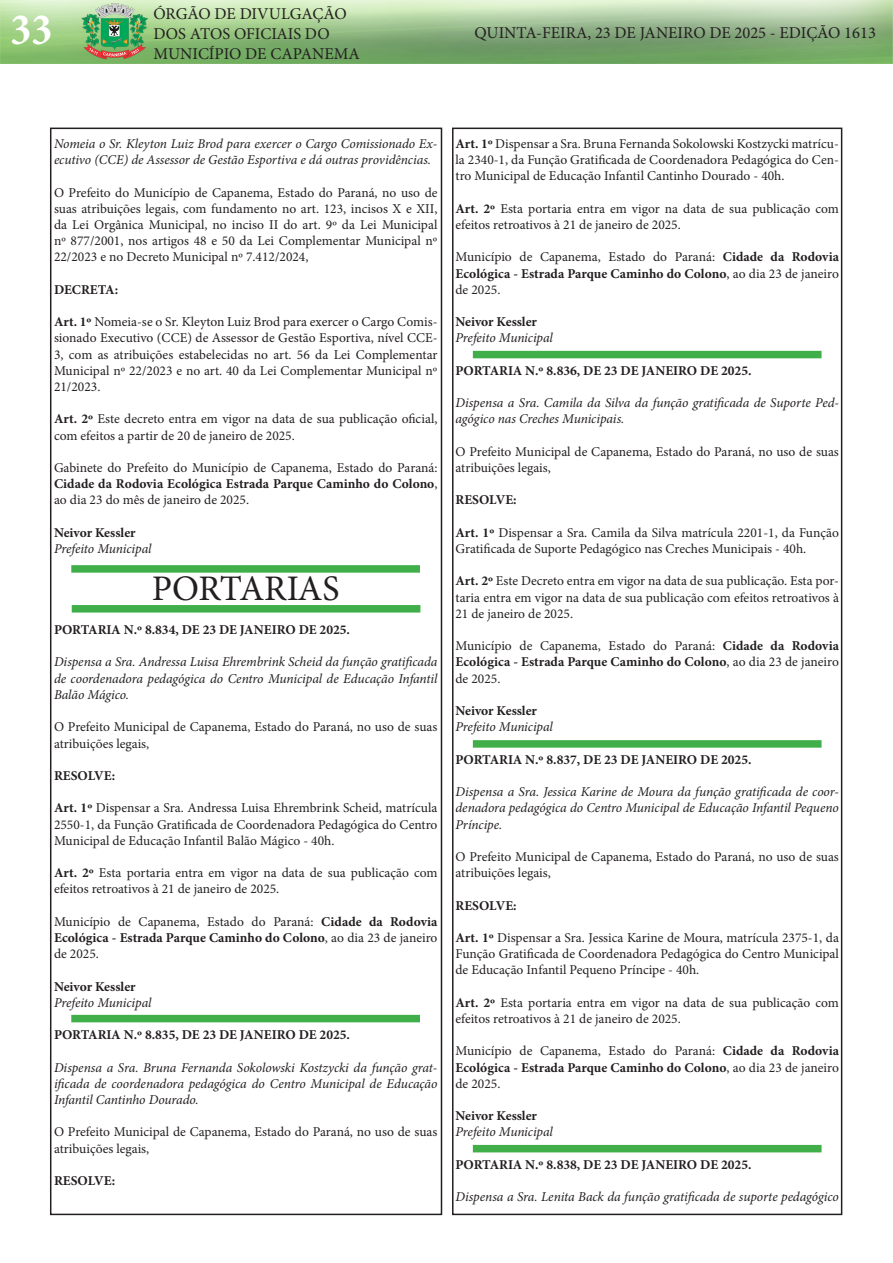
<style>
.page{position:relative;width:893px;height:1263px;background:#fff}
.page>*{position:absolute;margin:0;border:0;box-sizing:border-box;transform-origin:0 0}
.t1{font:700 condensed 45px "Minion Pro";color:#fff}
.t2{font:36px "Minion Pro";letter-spacing:-.005em;color:#231f20}
.t3{font:16.5px/19.8px "Minion Pro";color:#231f20}
.t4{font:13.5px/16.2px "Minion Pro";color:#231f20;text-align:justify}
.t5{font:italic 13.5px/16.2px "Minion Pro";letter-spacing:-.005em;color:#231f20;text-align:justify}
.t6{font:700 13.5px "Minion Pro";color:#231f20}
.s1{font-weight:700}
</style>
<div class="page">
<div style="left:50px;top:128px;width:392px;height:1087px;border:2px solid #231f20"></div>
<img style="left:0;top:0;width:893px;height:64px">
<div style="left:452px;top:128px;width:390px;height:1087px;border:2px solid #231f20"></div>
<div style="left:72px;top:605px;width:348px;height:7px;background:#40ae49"></div>
<div style="left:71px;top:565px;width:349px;height:8px;background:#40ae49"></div>
<div style="left:71px;top:1015px;width:349px;height:7px;background:#40ae49"></div>
<div style="left:473px;top:351px;width:348px;height:7px;background:#40ae49"></div>
<div style="left:473px;top:740px;width:348px;height:8px;background:#40ae49"></div>
<div style="left:473px;top:1145px;width:348px;height:7px;background:#40ae49"></div>
<h1 class="t1" style="left:11px;top:-1px;width:43px">33</h1>
<p class="t3" style="left:153px;top:4px;width:208px">ÓRGÃO DE DIVULGAÇÃO<br>DOS ATOS OFICIAIS DO<br>MUNICÍPIO DE CAPANEMA</p>
<p class="t3" style="left:474px;top:23px;width:403px">QUINTA-FEIRA, 23 DE JANEIRO DE 2025 - EDIÇÃO 1613</p>
<p class="t5" style="left:54px;top:136px;width:385px">Nomeia o Sr. Kleyton Luiz Brod para exercer o Cargo Comissionado Ex&shy;ecutivo (CCE) de Assessor de Gestão Esportiva e dá outras providências.</p>
<p class="t4" style="left:54px;top:184px;width:385px">O Prefeito do Município de Capanema, Estado do Paraná, no uso de suas atribuições legais, com fundamento no art. 123, incisos X e XII, da Lei Orgânica Municipal, no inciso II do art. 9º da Lei Municipal nº 877/2001, nos artigos 48 e 50 da Lei Complementar Municipal nº 22/2023 e no Decreto Municipal nº 7.412/2024,</p>
<p class="t6" style="left:54px;top:280px;width:66px">DECRETA:</p>
<p class="t4" style="left:54px;top:314px;width:385px"><span class="s1">Art. 1º</span> Nomeia-se o Sr. Kleyton Luiz Brod para exercer o Cargo Comis&shy;sionado Executivo (CCE) de Assessor de Gestão Esportiva, nível CCE-3, com as atribuições estabelecidas no art. 56 da Lei Complementar Municipal nº 22/2023 e no art. 40 da Lei Complementar Municipal nº 21/2023.</p>
<p class="t4" style="left:54px;top:411px;width:385px"><span class="s1">Art. 2º</span> Este decreto entra em vigor na data de sua publicação oficial, com efeitos a partir de 20 de janeiro de 2025.</p>
<p class="t4" style="left:54px;top:460px;width:385px">Gabinete do Prefeito do Município de Capanema, Estado do Paraná:<br><span class="s1">Cidade da Rodovia Ecológica Estrada Parque Caminho do Colono</span>, ao dia 23 do mês de janeiro de 2025.</p>
<p class="t6" style="left:54px;top:523px;width:83px">Neivor Kessler</p>
<p class="t5" style="left:54px;top:541px;width:99px">Prefeito Municipal</p>
<p class="t2" style="left:152px;top:564px;width:189px">PORTARIAS</p>
<p class="t6" style="left:54px;top:620px;width:298px">PORTARIA N.º 8.834, DE 23 DE JANEIRO DE 2025.</p>
<p class="t5" style="left:54px;top:654px;width:385px">Dispensa a Sra. Andressa Luisa Ehrembrink Scheid da função gratificada de coordenadora pedagógica do Centro Municipal de Educação Infantil Balão Mágico.</p>
<p class="t4" style="left:54px;top:719px;width:385px">O Prefeito Municipal de Capanema, Estado do Paraná, no uso de suas atribuições legais,</p>
<p class="t6" style="left:54px;top:766px;width:63px">RESOLVE:</p>
<p class="t4" style="left:54px;top:800px;width:385px"><span class="s1">Art. 1º</span> Dispensar a Sra. Andressa Luisa Ehrembrink Scheid, matrícula 2550-1, da Função Gratificada de Coordenadora Pedagógica do Centro Municipal de Educação Infantil Balão Mágico - 40h.</p>
<p class="t4" style="left:54px;top:865px;width:385px"><span class="s1">Art. 2º</span> Esta portaria entra em vigor na data de sua publicação com efeitos retroativos à 21 de janeiro de 2025.</p>
<p class="t4" style="left:54px;top:913px;width:385px">Município de Capanema, Estado do Paraná: <span class="s1">Cidade da Rodovia Ecológica - Estrada Parque Caminho do Colono</span>, ao dia 23 de janeiro de 2025.</p>
<p class="t6" style="left:54px;top:977px;width:83px">Neivor Kessler</p>
<p class="t5" style="left:54px;top:994px;width:99px">Prefeito Municipal</p>
<p class="t6" style="left:54px;top:1025px;width:298px">PORTARIA N.º 8.835, DE 23 DE JANEIRO DE 2025.</p>
<p class="t5" style="left:54px;top:1059px;width:385px">Dispensa a Sra. Bruna Fernanda Sokolowski Kostzycki da função grat&shy;ificada de coordenadora pedagógica do Centro Municipal de Educação Infantil Cantinho Dourado.</p>
<p class="t4" style="left:54px;top:1124px;width:385px">O Prefeito Municipal de Capanema, Estado do Paraná, no uso de suas atribuições legais,</p>
<p class="t6" style="left:54px;top:1171px;width:63px">RESOLVE:</p>
<p class="t4" style="left:455px;top:136px;width:385px"><span class="s1">Art. 1º</span> Dispensar a Sra. Bruna Fernanda Sokolowski Kostzycki matrícu&shy;la 2340-1, da Função Gratificada de Coordenadora Pedagógica do Cen&shy;tro Municipal de Educação Infantil Cantinho Dourado - 40h.</p>
<p class="t4" style="left:455px;top:200px;width:385px"><span class="s1">Art. 2º</span> Esta portaria entra em vigor na data de sua publicação com efeitos retroativos à 21 de janeiro de 2025.</p>
<p class="t4" style="left:455px;top:249px;width:385px">Município de Capanema, Estado do Paraná: <span class="s1">Cidade da Rodovia Ecológica - Estrada Parque Caminho do Colono</span>, ao dia 23 de janeiro de 2025.</p>
<p class="t6" style="left:455px;top:312px;width:83px">Neivor Kessler</p>
<p class="t5" style="left:455px;top:330px;width:99px">Prefeito Municipal</p>
<p class="t6" style="left:455px;top:361px;width:298px">PORTARIA N.º 8.836, DE 23 DE JANEIRO DE 2025.</p>
<p class="t5" style="left:455px;top:395px;width:385px">Dispensa a Sra. Camila da Silva da função gratificada de Suporte Ped&shy;agógico nas Creches Municipais.</p>
<p class="t4" style="left:455px;top:443px;width:385px">O Prefeito Municipal de Capanema, Estado do Paraná, no uso de suas atribuições legais,</p>
<p class="t6" style="left:455px;top:491px;width:63px">RESOLVE:</p>
<p class="t4" style="left:455px;top:524px;width:385px"><span class="s1">Art. 1º</span> Dispensar a Sra. Camila da Silva matrícula 2201-1, da Função<br>Gratificada de Suporte Pedagógico nas Creches Municipais - 40h.</p>
<p class="t4" style="left:455px;top:573px;width:385px"><span class="s1">Art. 2º</span> Este Decreto entra em vigor na data de sua publicação. Esta por&shy;taria entra em vigor na data de sua publicação com efeitos retroativos à 21 de janeiro de 2025.</p>
<p class="t4" style="left:455px;top:638px;width:385px">Município de Capanema, Estado do Paraná: <span class="s1">Cidade da Rodovia Ecológica - Estrada Parque Caminho do Colono</span>, ao dia 23 de janeiro de 2025.</p>
<p class="t6" style="left:455px;top:701px;width:83px">Neivor Kessler</p>
<p class="t5" style="left:455px;top:719px;width:99px">Prefeito Municipal</p>
<p class="t6" style="left:455px;top:750px;width:298px">PORTARIA N.º 8.837, DE 23 DE JANEIRO DE 2025.</p>
<p class="t5" style="left:455px;top:784px;width:385px">Dispensa a Sra. Jessica Karine de Moura da função gratificada de coor&shy;denadora pedagógica do Centro Municipal de Educação Infantil Pequeno Príncipe.</p>
<p class="t4" style="left:455px;top:848px;width:385px">O Prefeito Municipal de Capanema, Estado do Paraná, no uso de suas atribuições legais,</p>
<p class="t6" style="left:455px;top:896px;width:63px">RESOLVE:</p>
<p class="t4" style="left:455px;top:929px;width:385px"><span class="s1">Art. 1º</span> Dispensar a Sra. Jessica Karine de Moura, matrícula 2375-1, da Função Gratificada de Coordenadora Pedagógica do Centro Municipal de Educação Infantil Pequeno Príncipe - 40h.</p>
<p class="t4" style="left:455px;top:994px;width:385px"><span class="s1">Art. 2º</span> Esta portaria entra em vigor na data de sua publicação com efeitos retroativos à 21 de janeiro de 2025.</p>
<p class="t4" style="left:455px;top:1043px;width:385px">Município de Capanema, Estado do Paraná: <span class="s1">Cidade da Rodovia Ecológica - Estrada Parque Caminho do Colono</span>, ao dia 23 de janeiro de 2025.</p>
<p class="t6" style="left:455px;top:1106px;width:83px">Neivor Kessler</p>
<p class="t5" style="left:455px;top:1124px;width:99px">Prefeito Municipal</p>
<p class="t6" style="left:455px;top:1155px;width:298px">PORTARIA N.º 8.838, DE 23 DE JANEIRO DE 2025.</p>
<p class="t5" style="left:455px;top:1189px;width:385px">Dispensa a Sra. Lenita Back da função gratificada de suporte pedagógico</p>
</div>
